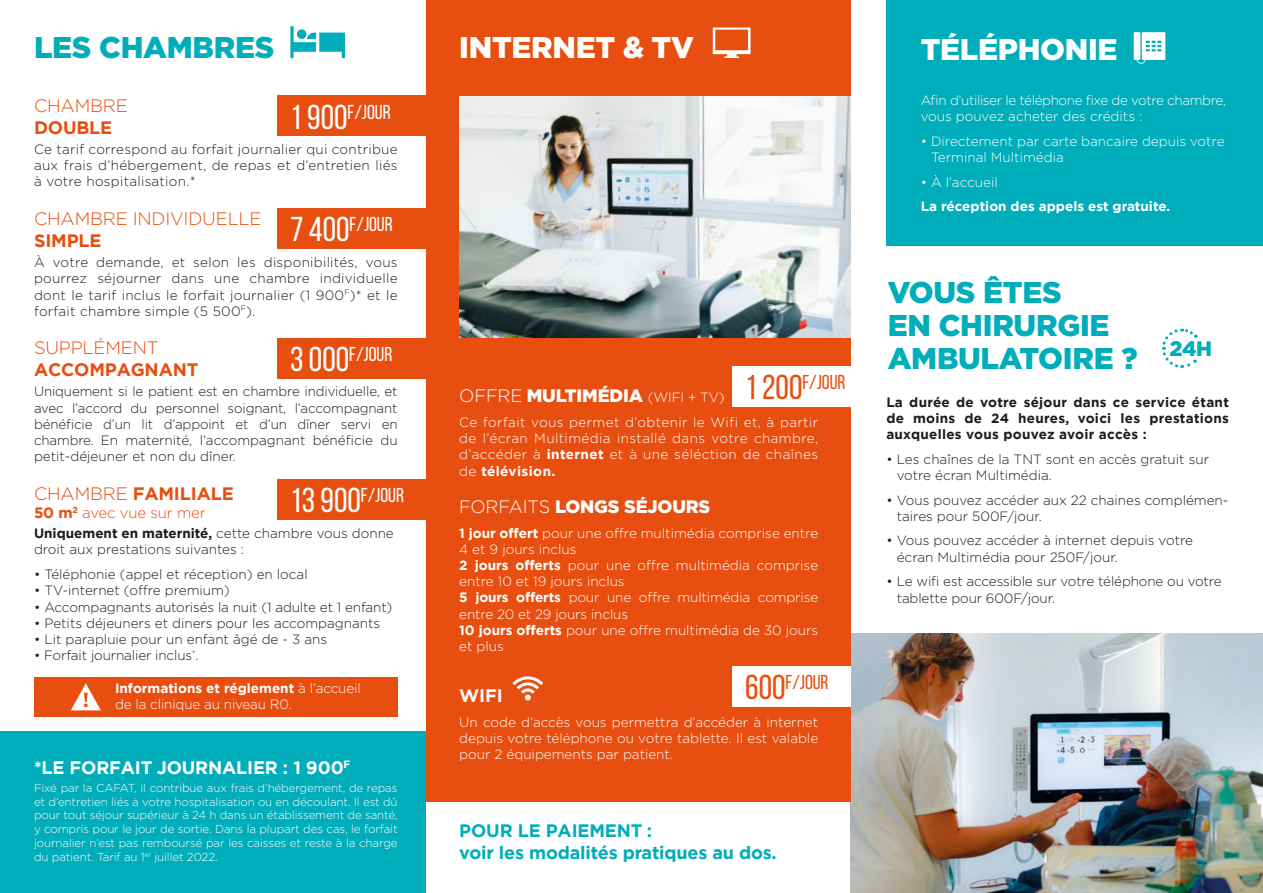
<style>
.page{position:relative;width:1263px;height:893px;background:#fff}
.page>*{position:absolute;margin:0;border:0;box-sizing:border-box;transform-origin:0 0}
.t1{font:900 30px/33px "Gotham";letter-spacing:-.01em;color:#00adba}
.t2{font:900 30px "Gotham";letter-spacing:-.01em;color:#fff}
.t3{font:900 21px "Gotham";color:#00adba}
.t4{font:20.1px "Bebas Neue";color:#fff}
.t5{font:20.1px "Bebas Neue";color:#e84e0f}
.t6{font:700 18px/21.6px "Gotham";letter-spacing:-.01em;color:#00adba}
.t7{font:900 18px "Gotham";letter-spacing:-.01em;color:#fff}
.t8{font:700 18px "Gotham";letter-spacing:-.01em;color:#e84e0f}
.t9{font:300 18px "Gotham";letter-spacing:-.01em;color:#e84e0f}
.t10{font:700 18px "Gotham";letter-spacing:-.01em;color:#fff}
.t11{font:300 15px "Gotham";letter-spacing:-.01em;color:#e84e0f}
.t12{font:300 13.5px/16.2px "Gotham";color:#1d1d1b}
.t13{font:300 13.5px/16.2px "Gotham";color:#fff}
.t14{font:700 13.5px/16.2px "Gotham";letter-spacing:.02em;color:#1d1d1b;text-align:justify}
.t15{font:300 13.5px/16.2px "Gotham";letter-spacing:-.03em;color:#fff}
.t16{font:700 13.5px "Gotham";color:#fff}
.t17{font:300 11.55px/13.8px "Gotham";letter-spacing:-.01em;color:#fff;text-align:justify}
.s1{font-weight:300}
.s2{font-weight:700}
.s3{font-size:34.5px}
.s4{font-weight:300;font-size:13.5px}
</style>
<div class="page">
<img style="left:850px;top:634px;width:413px;height:259px">
<div style="left:426px;top:0;width:424px;height:801px;background:#e84e0f"></div>
<div style="left:887px;top:0;width:376px;height:245px;background:#00adba"></div>
<div style="left:0;top:732px;width:425px;height:161px;background:#00adba"></div>
<div style="left:732px;top:366px;width:118px;height:40px;background:#fff"></div>
<svg style="left:290px;top:26px;width:55px;height:32px"></svg>
<svg style="left:713px;top:28px;width:37px;height:30px"></svg>
<div style="left:732px;top:666px;width:118px;height:40px;background:#fff"></div>
<svg style="left:512px;top:676px;width:31px;height:24px"></svg>
<svg style="left:1162px;top:328px;width:34px;height:40px"></svg>
<svg style="left:1134px;top:32px;width:31px;height:32px"></svg>
<div style="left:277px;top:208px;width:174px;height:41px;background:#e84e0f"></div>
<div style="left:277px;top:95px;width:174px;height:41px;background:#e84e0f"></div>
<div style="left:277px;top:338px;width:174px;height:40px;background:#e84e0f"></div>
<div style="left:277px;top:479px;width:174px;height:41px;background:#e84e0f"></div>
<img style="left:459px;top:97px;width:391px;height:241px">
<div style="left:34px;top:677px;width:364px;height:39px;background:#e84e0f"></div>
<svg style="left:71px;top:683px;width:30px;height:27px"></svg>
<h1 class="t1" style="left:34px;top:31px;width:242px">LES CHAMBRES</h1>
<h3 class="t9" style="left:34px;top:94px;width:95px">CHAMBRE</h3>
<h3 class="t8" style="left:34px;top:115px;width:80px">DOUBLE</h3>
<p class="t12" style="left:34px;top:141px;width:365px;text-align:justify">Ce tarif correspond au forfait journalier qui contribue aux frais d’hébergement, de repas et d’entretien liés à votre hospitalisation.*</p>
<h3 class="t9" style="left:34px;top:207px;width:229px">CHAMBRE INDIVIDUELLE</h3>
<h3 class="t8" style="left:34px;top:228px;width:69px">SIMPLE</h3>
<p class="t12" style="left:34px;top:254px;width:365px;text-align:justify">À votre demande, et selon les disponibilités, vous pourrez séjourner dans une chambre individuelle dont le tarif inclus le forfait journalier (1 900<sup>F</sup>)* et le forfait chambre simple (5 500<sup>F</sup>).</p>
<h3 class="t9" style="left:34px;top:337px;width:126px">SUPPLÉMENT</h3>
<h3 class="t8" style="left:34px;top:358px;width:166px">ACCOMPAGNANT</h3>
<p class="t12" style="left:34px;top:383px;width:365px;text-align:justify">Uniquement si le patient est en chambre individuelle, et avec l’accord du personnel soignant, l’accompagnant bénéficie d’un lit d’appoint et d’un dîner servi en chambre. En maternité, l’accompagnant bénéficie du petit-déjeuner et non du dîner.</p>
<h3 class="t8" style="left:34px;top:481px;width:201px"><span class="s1">CHAMBRE</span> FAMILIALE</h3>
<p class="t11" style="left:34px;top:503px;width:173px"><span class="s2">50 m</span><sup>2</sup> avec vue sur mer</p>
<p class="t12" style="left:34px;top:525px;width:361px"><span class="s2">Uniquement en maternité,</span> cette chambre vous donne droit aux prestations suivantes :</p>
<p class="t12" style="left:34px;top:566px;width:275px">• Téléphonie (appel et réception) en local</p>
<p class="t12" style="left:34px;top:582px;width:197px">• TV-internet (offre premium)</p>
<p class="t12" style="left:34px;top:598px;width:360px">• Accompagnants autorisés la nuit (1 adulte et 1 enfant)</p>
<p class="t12" style="left:34px;top:614px;width:348px">• Petits déjeuners et diners pour les accompagnants</p>
<p class="t12" style="left:34px;top:631px;width:295px">• Lit parapluie pour un enfant âgé de - 3 ans</p>
<p class="t12" style="left:34px;top:647px;width:166px">• Forfait journalier inclus<sup>*</sup>.</p>
<h3 class="t4" style="left:290px;top:101px;width:102px"><span class="s3">1 900</span>F/JOUR</h3>
<h3 class="t4" style="left:290px;top:214px;width:104px"><span class="s3">7 400</span>F/JOUR</h3>
<h3 class="t4" style="left:290px;top:343px;width:104px"><span class="s3">3 000</span>F/JOUR</h3>
<h3 class="t4" style="left:290px;top:484px;width:115px"><span class="s3">13 900</span>F/JOUR</h3>
<p class="t13" style="left:115px;top:680px;width:247px"><span class="s2">Informations et réglement</span> à l’accueil de la clinique au niveau R0.</p>
<h3 class="t10" style="left:34px;top:755px;width:318px">*LE FORFAIT JOURNALIER : 1 900<sup>F</sup></h3>
<p class="t17" style="left:34px;top:780px;width:365px">Fixé par la CAFAT, il contribue aux frais d’hébergement, de repas et d’entretien liés à votre hospitalisation ou en découlant. Il est dû pour tout séjour supérieur à 24 h dans un établissement de santé, y compris pour le jour de sortie. Dans la plupart des cas, le forfait journalier n’est pas remboursé par les caisses et reste à la charge du patient. Tarif au 1<sup>er</sup> juillet 2022.</p>
<h1 class="t2" style="left:459px;top:27px;width:236px">INTERNET &amp; TV</h1>
<h1 class="t2" style="left:921px;top:29px;width:198px">TÉLÉPHONIE</h1>
<p class="t15" style="left:921px;top:92px;width:307px">Afin d’utiliser le téléphone fixe de votre chambre, vous pouvez acheter des crédits :</p>
<p class="t13" style="left:931px;top:132px;width:295px;text-indent:-10px">• Directement par carte bancaire depuis votre<br>Terminal Multimédia</p>
<p class="t13" style="left:921px;top:173px;width:79px">• À l’accueil</p>
<p class="t16" style="left:921px;top:198px;width:251px">La réception des appels est gratuite.</p>
<h3 class="t5" style="left:745px;top:371px;width:102px"><span class="s3">1 200</span>F/JOUR</h3>
<h3 class="t7" style="left:459px;top:383px;width:267px"><span class="s1">OFFRE</span> MULTIMÉDIA <span class="s4">(WIFI + TV)</span></h3>
<p class="t13" style="left:459px;top:414px;width:360px;text-align:justify">Ce forfait vous permet d’obtenir le Wifi et, à partir de l’écran Multimédia installé dans votre chambre, d’accéder à <span class="s2">internet</span> et à une séléction de chaînes de <span class="s2">télévision.</span></p>
<h3 class="t7" style="left:459px;top:494px;width:253px"><span class="s1">FORFAITS</span> LONGS SÉJOURS</h3>
<p class="t13" style="left:459px;top:524px;width:360px"><span class="s2">1 jour offert</span> pour une offre multimédia comprise entre 4 et 9 jours inclus<br><span class="s2">2 jours offerts</span> pour une offre multimédia comprise entre 10 et 19 jours inclus<br><span class="s2">5 jours offerts</span> pour une offre multimédia comprise entre 20 et 29 jours inclus<br><span class="s2">10 jours offerts</span> pour une offre multimédia de 30 jours et plus</p>
<h3 class="t5" style="left:745px;top:671px;width:85px"><span class="s3">600</span>F/JOUR</h3>
<h3 class="t10" style="left:459px;top:684px;width:45px">WIFI</h3>
<p class="t13" style="left:459px;top:714px;width:360px;text-align:justify">Un code d’accès vous permettra d’accéder à internet depuis votre téléphone ou votre tablette. Il est valable pour 2 équipements par patient.</p>
<h3 class="t6" style="left:459px;top:820px;width:319px">POUR LE PAIEMENT :<br>voir les modalités pratiques au dos.</h3>
<h1 class="t1" style="left:888px;top:276px;width:251px">VOUS ÊTES<br>EN CHIRURGIE<br>AMBULATOIRE ?</h1>
<h2 class="t3" style="left:1169px;top:334px;width:44px">24H</h2>
<p class="t14" style="left:886px;top:394px;width:344px">La durée de votre séjour dans ce service étant de moins de 24 heures, voici les prestations auxquelles vous pouvez avoir accès :</p>
<p class="t12" style="left:897px;top:450px;width:314px;text-indent:-10px">• Les chaînes de la TNT sont en accès gratuit sur votre écran Multimédia.</p>
<p class="t12" style="left:897px;top:491px;width:333px;text-indent:-10px">• Vous pouvez accéder aux 22 chaines complémen&shy;taires pour 500F/jour.</p>
<p class="t12" style="left:897px;top:532px;width:298px;text-indent:-10px">• Vous pouvez accéder à internet depuis votre écran Multimédia pour 250F/jour.</p>
<p class="t12" style="left:897px;top:573px;width:326px;text-indent:-10px">• Le wifi est accessible sur votre téléphone ou votre tablette pour 600F/jour.</p>
</div>
